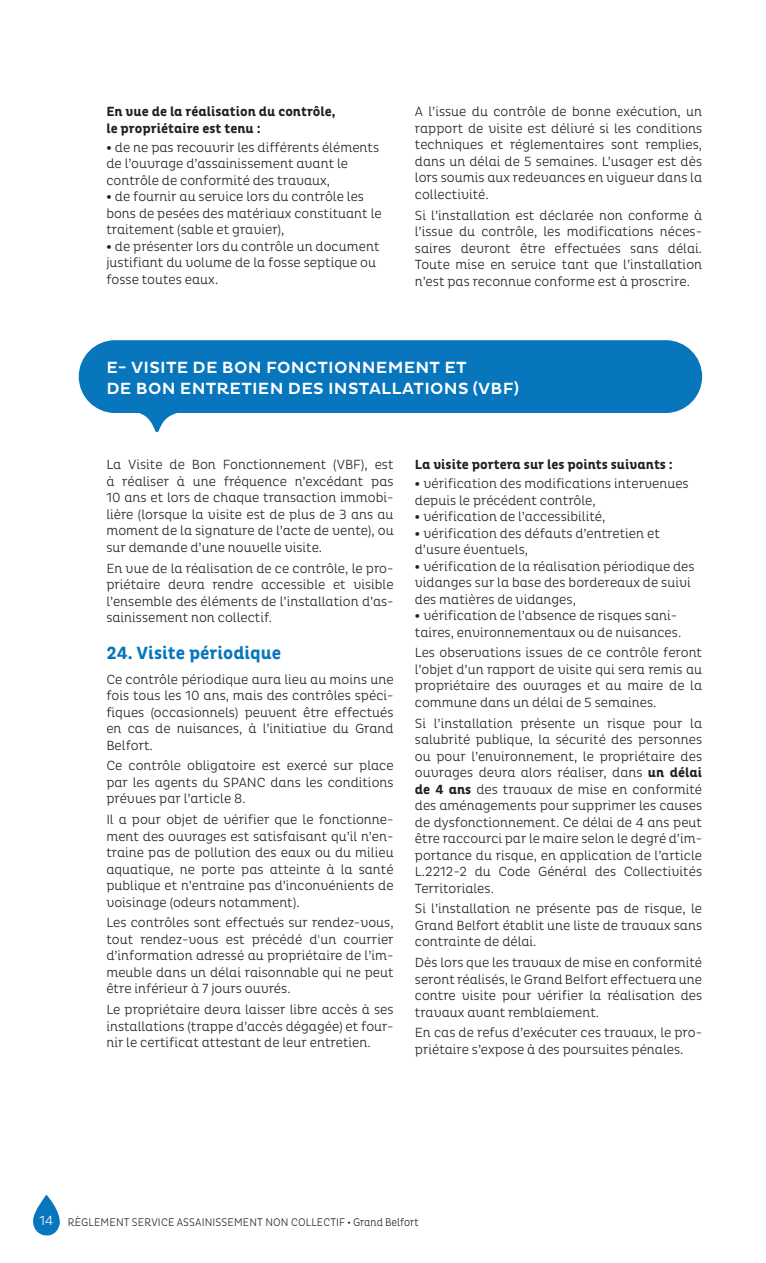
<style>
.page{position:relative;width:766px;height:1263px;background:#fff}
.page>*{position:absolute;margin:0;border:0;box-sizing:border-box;transform-origin:0 0}
.corps_texte{font:700 18px "Pluto Cond";color:#0876bd}
.notes_en_gouttes{font:500 16.5px/21px "Pluto";letter-spacing:.015em;color:#fff}
.corps_texte-2{font:300 13.5px/16.5px "Pluto Cond";color:#231f20;text-align:justify}
.soustitre{font:700 13.5px/16.5px "Pluto Cond";color:#231f20}
.t1{font:300 11.25px "Pluto Cond";letter-spacing:.015em;color:#231f20;scale:.93 1}
.s1{font-family:"Pluto";font-weight:700}
.s2{font-weight:700}
.s3{font-size:13.5px;color:#fff}
</style>
<div class="page">
<div style="left:79px;top:340px;width:623px;height:73px;background:#0876bd;border-radius:36px"></div>
<svg style="left:139px;top:413px;width:38px;height:19px"></svg>
<svg style="left:33px;top:1195px;width:27px;height:41px"></svg>
<p class="soustitre" style="left:106px;top:104px;width:230px">En vue de la réalisation du contrôle, le propriétaire est tenu :</p>
<p class="corps_texte-2" style="left:106px;top:139px;width:274px;text-align:left"><span class="s1">•</span> de ne pas recouvrir les différents éléments de l’ouvrage d’assainissement avant le contrôle de conformité des travaux,</p>
<p class="corps_texte-2" style="left:106px;top:188px;width:277px;text-align:left"><span class="s1">•</span> de fournir au service lors du contrôle les bons de pesées des matériaux constituant le traitement (sable et gravier),</p>
<p class="corps_texte-2" style="left:106px;top:238px;width:274px;text-align:left"><span class="s1">•</span> de présenter lors du contrôle un document justifiant du volume de la fosse septique ou fosse toutes eaux.</p>
<p class="corps_texte-2" style="left:415px;top:104px;width:289px">A l’issue du contrôle de bonne exécution, un rapport de visite est délivré si les conditions techniques et réglementaires sont remplies, dans un délai de 5 semaines. L’usager est dès lors soumis aux redevances en vigueur dans la collectivité.</p>
<p class="corps_texte-2" style="left:415px;top:207px;width:289px">Si l’installation est déclarée non conforme à l’issue du contrôle, les modifications néces&shy;saires devront être effectuées sans délai.<br>Toute mise en service tant que l’installation n’est pas reconnue conforme est à proscrire.</p>
<p class="notes_en_gouttes" style="left:106px;top:357px;width:414px">E- VISITE DE BON FONCTIONNEMENT ET<br>DE BON ENTRETIEN DES INSTALLATIONS (VBF)</p>
<p class="corps_texte-2" style="left:106px;top:457px;width:289px">La Visite de Bon Fonctionnement (VBF), est à réaliser à une fréquence n’excédant pas 10 ans et lors de chaque transaction immobi&shy;lière (lorsque la visite est de plus de 3 ans au moment de la signature de l’acte de vente), ou sur demande d’une nouvelle visite.</p>
<p class="corps_texte-2" style="left:106px;top:560px;width:289px">En vue de la réalisation de ce contrôle, le pro&shy;priétaire devra rendre accessible et visible l’ensemble des éléments de l’installation d’as&shy;sainissement non collectif.</p>
<p class="corps_texte" style="left:106px;top:642px;width:176px">24. Visite périodique</p>
<p class="corps_texte-2" style="left:106px;top:671px;width:289px">Ce contrôle périodique aura lieu au moins une fois tous les 10 ans, mais des contrôles spéci&shy;fiques (occasionnels) peuvent être effectués en cas de nuisances, à l’initiative du Grand Belfort.</p>
<p class="corps_texte-2" style="left:106px;top:758px;width:289px">Ce contrôle obligatoire est exercé sur place par les agents du SPANC dans les conditions prévues par l’article 8.</p>
<p class="corps_texte-2" style="left:106px;top:811px;width:289px">Il a pour objet de vérifier que le fonctionne&shy;ment des ouvrages est satisfaisant qu’il n’en&shy;traine pas de pollution des eaux ou du milieu aquatique, ne porte pas atteinte à la santé publique et n’entraine pas d’inconvénients de voisinage (odeurs notamment).</p>
<p class="corps_texte-2" style="left:106px;top:915px;width:289px">Les contrôles sont effectués sur rendez-vous, tout rendez-vous est précédé d'un courrier d’information adressé au propriétaire de l’im&shy;meuble dans un délai raisonnable qui ne peut être inférieur à 7 jours ouvrés.</p>
<p class="corps_texte-2" style="left:106px;top:1001px;width:289px">Le propriétaire devra laisser libre accès à ses installations (trappe d’accès dégagée) et four&shy;nir le certificat attestant de leur entretien.</p>
<p class="soustitre" style="left:415px;top:457px;width:259px">La visite portera sur les points suivants :</p>
<p class="corps_texte-2" style="left:415px;top:475px;width:275px"><span class="s1">•</span> vérification des modifications intervenues depuis le précédent contrôle,</p>
<p class="corps_texte-2" style="left:415px;top:508px;width:192px"><span class="s1">•</span> vérification de l’accessibilité,</p>
<p class="corps_texte-2" style="left:415px;top:525px;width:246px"><span class="s1">•</span> vérification des défauts d’entretien et d’usure éventuels,</p>
<p class="corps_texte-2" style="left:415px;top:558px;width:281px;text-align:left"><span class="s1">•</span> vérification de la réalisation périodique des vidanges sur la base des bordereaux de suivi des matières de vidanges,</p>
<p class="corps_texte-2" style="left:415px;top:607px;width:268px"><span class="s1">•</span> vérification de l’absence de risques sani&shy;taires, environnementaux ou de nuisances.</p>
<p class="corps_texte-2" style="left:415px;top:644px;width:289px">Les observations issues de ce contrôle feront l’objet d’un rapport de visite qui sera remis au propriétaire des ouvrages et au maire de la commune dans un délai de 5 semaines.</p>
<p class="corps_texte-2" style="left:415px;top:715px;width:289px">Si l’installation présente un risque pour la salubrité publique, la sécurité des personnes ou pour l’environnement, le propriétaire des ouvrages devra alors réaliser, dans <span class="s2">un délai de 4 ans</span> des travaux de mise en conformité des aménagements pour supprimer les causes de dysfonctionnement. Ce délai de 4 ans peut être raccourci par le maire selon le degré d’im&shy;portance du risque, en application de l’article L.2212-2 du Code Général des Collectivités Territoriales.</p>
<p class="corps_texte-2" style="left:415px;top:901px;width:289px">Si l’installation ne présente pas de risque, le Grand Belfort établit une liste de travaux sans contrainte de délai.</p>
<p class="corps_texte-2" style="left:415px;top:954px;width:289px">Dès lors que les travaux de mise en conformité seront réalisés, le Grand Belfort effectuera une contre visite pour vérifier la réalisation des travaux avant remblaiement.</p>
<p class="corps_texte-2" style="left:415px;top:1025px;width:289px">En cas de refus d’exécuter ces travaux, le pro&shy;priétaire s’expose à des poursuites pénales.</p>
<p class="t1" style="left:39px;top:1215px;width:409px"><span class="s3">14</span> RÈGLEMENT SERVICE ASSAINISSEMENT NON COLLECTIF <span class="s1">∙</span> Grand Belfort</p>
</div>
